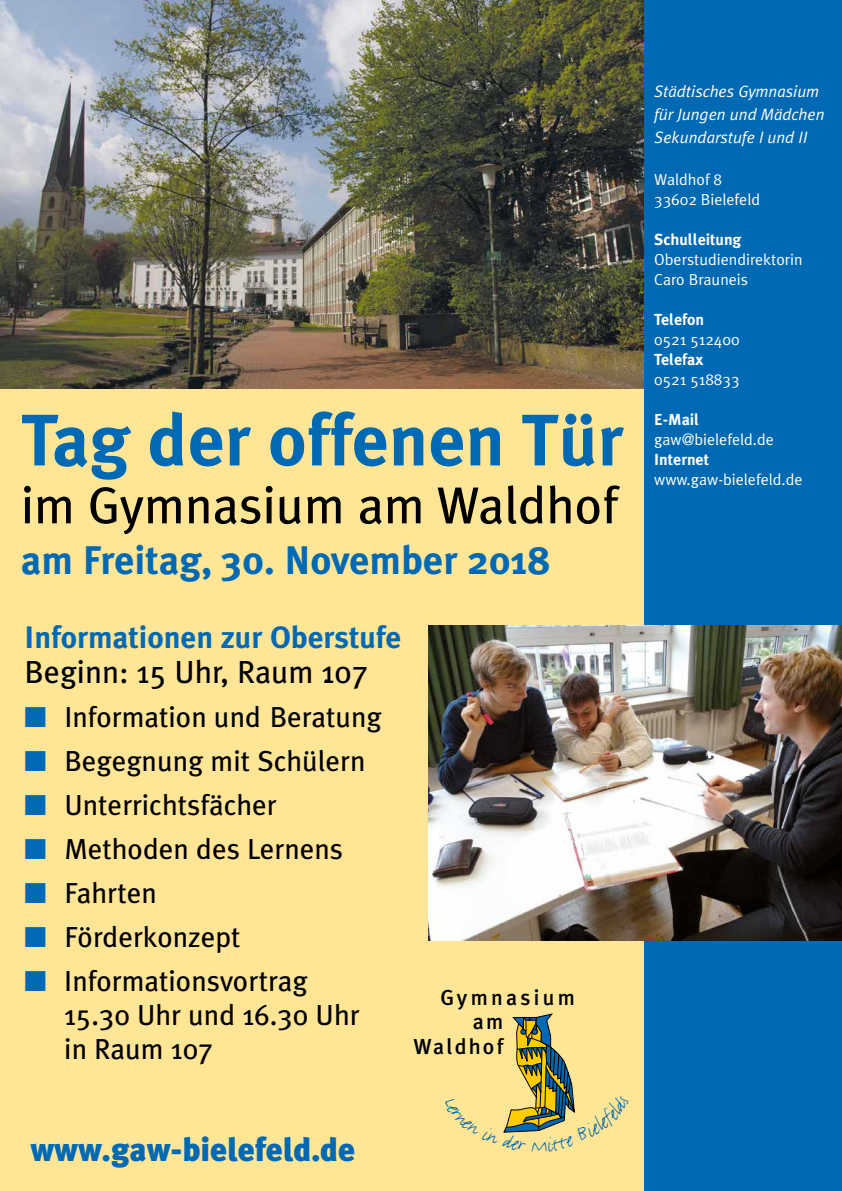
<style>
.page{position:relative;width:842px;height:1191px;background:#fff}
.page>*{position:absolute;margin:0;border:0;box-sizing:border-box;transform-origin:0 0}
.t1{font:700 72.8px "Meta Plus";color:#0069b4}
.t2{font:51.9px "Meta Plus";color:#000}
.t3{font:700 39.9px "Meta Plus";color:#0069b4}
.t4{font:900 33px "Meta Plus";color:#0069b4}
.t5{font:31.9px "Meta Plus";color:#000}
.t6{font:700 31px "Meta Plus";color:#0069b4}
.t7{font:28.9px/34px "Meta Plus";color:#000}
.t8{font:22.7px "FF Justlefthand";color:#0069b4}
.t9{font:500 21.7px/24.6px "Meta Plus";letter-spacing:.1em;color:#000;text-align:right}
.t10{font:500 21.7px "Meta Plus";letter-spacing:.15em;color:#000}
.t11{font:20.2px "Meta Plus";color:#000}
.t12{font:italic 16.5px/22.7px "Meta Plus Normal";color:#fff}
.t13{font:16px/20px "Meta Plus Normal";color:#fff}
.t14{font:700 16px "Meta Plus";color:#fff}
.s1{color:#0069b4}
</style>
<div class="page">
<div style="left:0;top:0;width:644px;height:1191px;background:#ffe596"></div>
<img style="left:0;top:0;width:644px;height:388px">
<div style="left:644px;top:0;width:198px;height:1191px;background:#0069b4"></div>
<img style="left:429px;top:626px;width:413px;height:314px">
<svg style="left:503px;top:1013px;width:72px;height:120px"></svg>
<h1 class="t1" style="left:21px;top:398px;width:604px">Tag der offenen Tür</h1>
<h2 class="t2" style="left:21px;top:475px;width:598px">im Gymnasium am Waldhof</h2>
<h3 class="t3" style="left:21px;top:537px;width:532px">am Freitag, 30. November 2018</h3>
<p class="t6" style="left:25px;top:619px;width:378px">Informationen zur Oberstufe</p>
<p class="t5" style="left:25px;top:654px;width:345px">Beginn: 15 Uhr, Raum 107</p>
<p class="t7" style="left:25px;top:700px;width:359px"><span class="s1">■</span> Information und Beratung</p>
<p class="t7" style="left:25px;top:744px;width:342px"><span class="s1">■</span> Begegnung mit Schülern</p>
<p class="t7" style="left:25px;top:788px;width:254px"><span class="s1">■</span> Unterrichtsfächer</p>
<p class="t7" style="left:25px;top:831px;width:320px"><span class="s1">■</span> Methoden des Lernens</p>
<p class="t7" style="left:25px;top:875px;width:134px"><span class="s1">■</span> Fahrten</p>
<p class="t7" style="left:25px;top:919px;width:217px"><span class="s1">■</span> Förderkonzept</p>
<p class="t7" style="left:64px;top:963px;width:297px;text-indent:-40px"><span class="s1">■</span> Informationsvortrag<br>15.30 Uhr und 16.30 Uhr in Raum 107</p>
<p class="t11" style="left:324px;top:663px;width:7px">.</p>
<p class="t10" style="left:440px;top:985px;width:136px">Gymnasium</p>
<p class="t9" style="left:413px;top:1009px;width:91px">am<br>Waldhof</p>
<p class="t4" style="left:30px;top:1130px;width:326px">www.gaw-bielefeld.de</p>
<p class="t8" style="left:531px;top:1131px;width:19px">M</p>
<p class="t12" style="left:654px;top:80px;width:172px">Städtisches Gymnasium für Jungen und Mädchen<br>Sekundarstufe I und II</p>
<p class="t13" style="left:654px;top:169px;width:107px">Waldhof 8<br>33602 Bielefeld</p>
<p class="t14" style="left:654px;top:230px;width:89px">Schulleitung</p>
<p class="t13" style="left:654px;top:249px;width:150px">Oberstudiendirektorin<br>Caro Brauneis</p>
<p class="t14" style="left:654px;top:310px;width:51px">Telefon</p>
<p class="t13" style="left:654px;top:329px;width:87px">0521 512400</p>
<p class="t14" style="left:654px;top:350px;width:51px">Telefax</p>
<p class="t13" style="left:654px;top:369px;width:87px">0521 518833</p>
<p class="t14" style="left:654px;top:410px;width:46px">E-Mail</p>
<p class="t13" style="left:654px;top:429px;width:121px">gaw@bielefeld.de</p>
<p class="t14" style="left:654px;top:450px;width:56px">Internet</p>
<p class="t13" style="left:654px;top:469px;width:150px">www.gaw-bielefeld.de</p>
</div>
